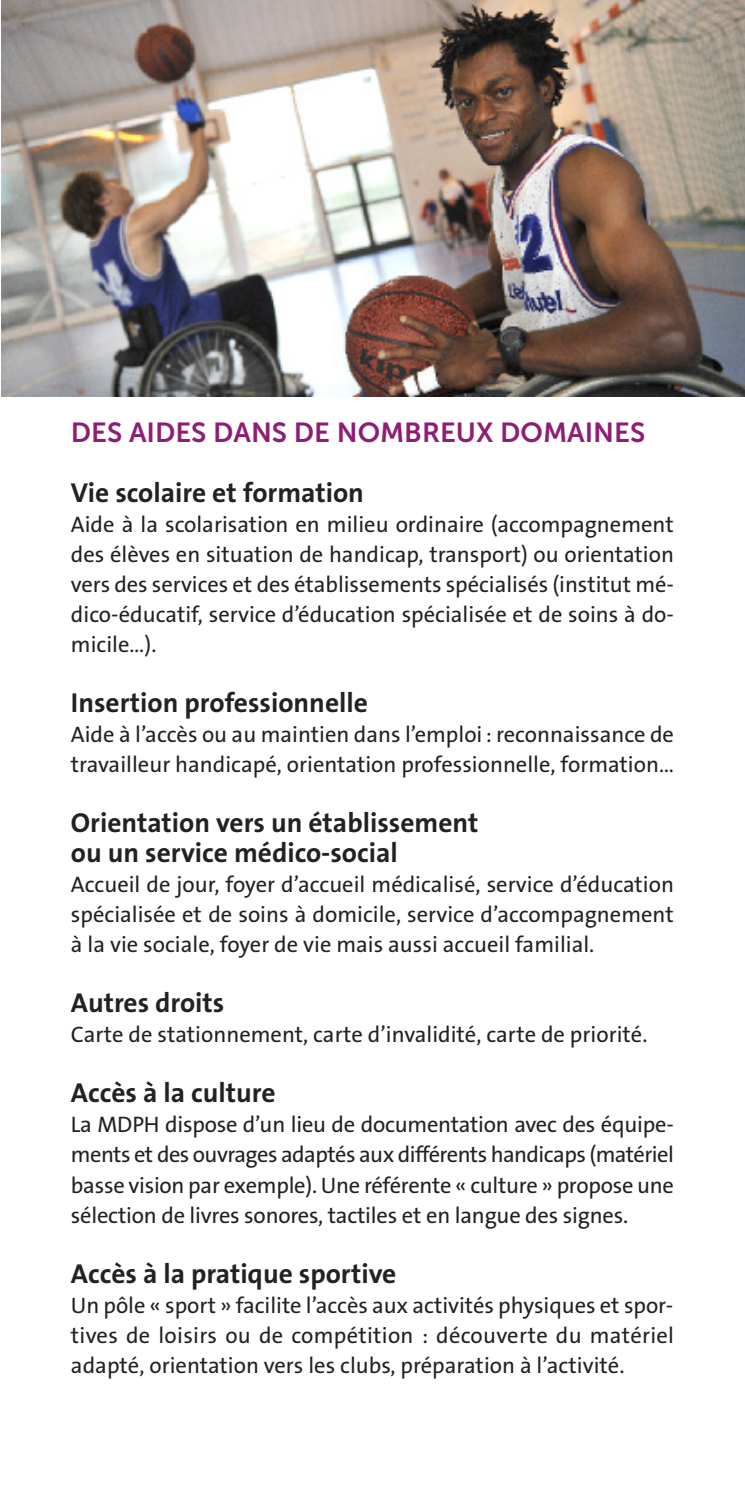
<style>
.page{position:relative;width:745px;height:1489px;background:#fff}
.page>*{position:absolute;margin:0;border:0;box-sizing:border-box;transform-origin:0 0}
.t1{font:700 27.5px/30px "The Sans B7";color:#222221}
.t2{font:27.5px "Museo Sans 700";color:#8e1e75}
.t3{font:22.5px/30px "The Sans B5 Plain";color:#222221;text-align:justify}
</style>
<div class="page">
<img style="left:1px;top:0;width:744px;height:396px">
<hr style="left:0;top:0;width:1px;height:1488px;background:#f4e9f1">
<p class="t2" style="left:71px;top:416px;width:575px">DES AIDES DANS DE NOMBREUX DOMAINES</p>
<p class="t1" style="left:71px;top:478px;width:294px">Vie scolaire et formation</p>
<p class="t3" style="left:71px;top:510px;width:604px">Aide à la scolarisation en milieu ordinaire (accompagnement des élèves en situation de handicap, transport) ou orientation vers des services et des établissements spécialisés (institut mé&shy;dico-éducatif, service d’éducation spécialisée et de soins à do&shy;micile…).</p>
<p class="t1" style="left:71px;top:688px;width:298px">Insertion professionnelle</p>
<p class="t3" style="left:71px;top:720px;width:604px">Aide à l’accès ou au maintien dans l’emploi: reconnaissance de travailleur handicapé, orientation professionnelle, formation…</p>
<p class="t1" style="left:71px;top:808px;width:408px">Orientation vers un établissement ou un service médico-social</p>
<p class="t3" style="left:71px;top:870px;width:604px">Accueil de jour, foyer d’accueil médicalisé, service d’éducation spécialisée et de soins à domicile, service d’accompagnement à la vie sociale, foyer de vie mais aussi accueil familial.</p>
<p class="t1" style="left:71px;top:988px;width:155px">Autres droits</p>
<p class="t3" style="left:71px;top:1020px;width:577px">Carte de stationnement, carte d’invalidité, carte de priorité.</p>
<p class="t1" style="left:71px;top:1078px;width:206px">Accès à la culture</p>
<p class="t3" style="left:71px;top:1110px;width:604px">La MDPH dispose d’un lieu de documentation avec des équipe&shy;ments et des ouvrages adaptés aux différents handicaps (matériel basse vision par exemple). Une référente « culture » propose une sélection de livres sonores, tactiles et en langue des signes.</p>
<p class="t1" style="left:71px;top:1258px;width:327px">Accès à la pratique sportive</p>
<p class="t3" style="left:71px;top:1290px;width:604px">Un pôle « sport » facilite l’accès aux activités physiques et spor&shy;tives de loisirs ou de compétition : découverte du matériel adapté, orientation vers les clubs, préparation à l’activité.</p>
</div>
